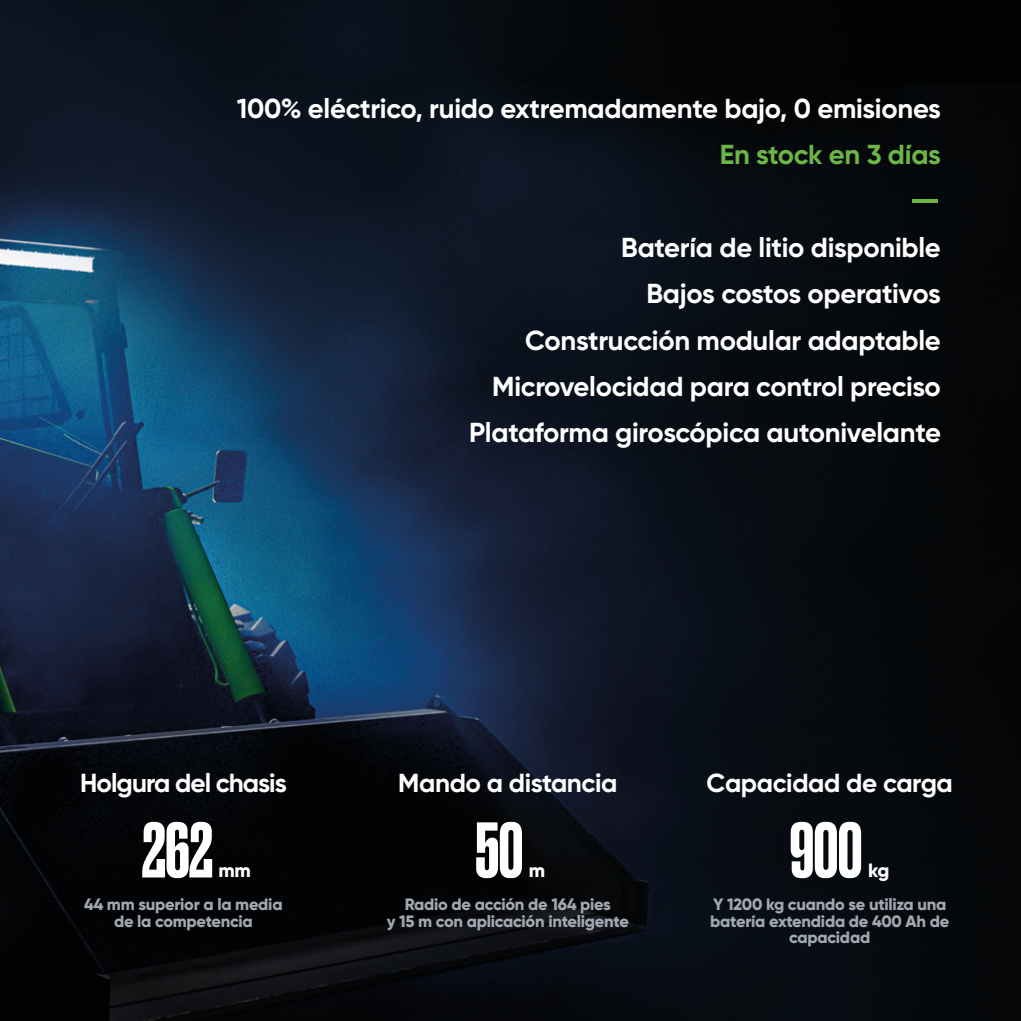
<style>
.page{position:relative;width:1021px;height:1021px;background:#fff}
.page>*{position:absolute;margin:0;border:0;box-sizing:border-box;transform-origin:0 0}
.t1{font:500 74.02px "Druk";letter-spacing:-.015em;color:#fff}
.t2{font:700 27.45px "Gilroy";letter-spacing:-.01em;color:#fff}
.t3{font:700 27.45px "Gilroy";letter-spacing:-.01em;color:#6cb647}
.t4{font:700 26.1px "Gilroy";letter-spacing:-.02em;color:#fff}
.t5{font:800 19.12px "Gilroy";color:#fff}
.t6{font:800 16.43px/16.4px "Gilroy";letter-spacing:-.015em;color:#a2a8b1;text-align:center}
</style>
<div class="page">
<img style="left:0;top:0;width:1020px;height:1020px">
<hr style="left:912px;top:199px;width:26px;height:3px;background:#6cb647">
<p class="t2" style="left:237px;top:91px;width:705px">100% eléctrico, ruido extremadamente bajo, 0 emisiones</p>
<p class="t3" style="left:719px;top:137px;width:223px">En stock en 3 días</p>
<p class="t2" style="left:621px;top:230px;width:321px">Batería de litio disponible</p>
<p class="t2" style="left:646px;top:276px;width:296px">Bajos costos operativos</p>
<p class="t2" style="left:525px;top:323px;width:417px">Construcción modular adaptable</p>
<p class="t2" style="left:492px;top:369px;width:450px">Microvelocidad para control preciso</p>
<p class="t2" style="left:469px;top:415px;width:473px">Plataforma giroscópica autonivelante</p>
<p class="t4" style="left:80px;top:767px;width:208px">Holgura del chasis</p>
<p class="t1" style="left:142px;top:799px;width:73px">262</p>
<p class="t5" style="left:218px;top:858px;width:34px">mm</p>
<p class="t6" style="left:84px;top:896px;width:200px">44 mm superior a la media</p>
<p class="t6" style="left:114px;top:912px;width:140px">de la competencia</p>
<p class="t4" style="left:398px;top:767px;width:221px">Mando a distancia</p>
<p class="t1" style="left:475px;top:799px;width:50px">50</p>
<p class="t5" style="left:529px;top:858px;width:18px">m</p>
<p class="t6" style="left:405px;top:896px;width:208px">Radio de acción de 164 pies</p>
<p class="t6" style="left:387px;top:912px;width:244px">y 15 m con aplicación inteligente</p>
<p class="t4" style="left:706px;top:767px;width:248px">Capacidad de carga</p>
<p class="t1" style="left:789px;top:799px;width:75px">900</p>
<p class="t5" style="left:868px;top:858px;width:23px">kg</p>
<p class="t6" style="left:710px;top:896px;width:240px">Y 1200 kg cuando se utiliza una batería extendida de 400 Ah de capacidad</p>
</div>
